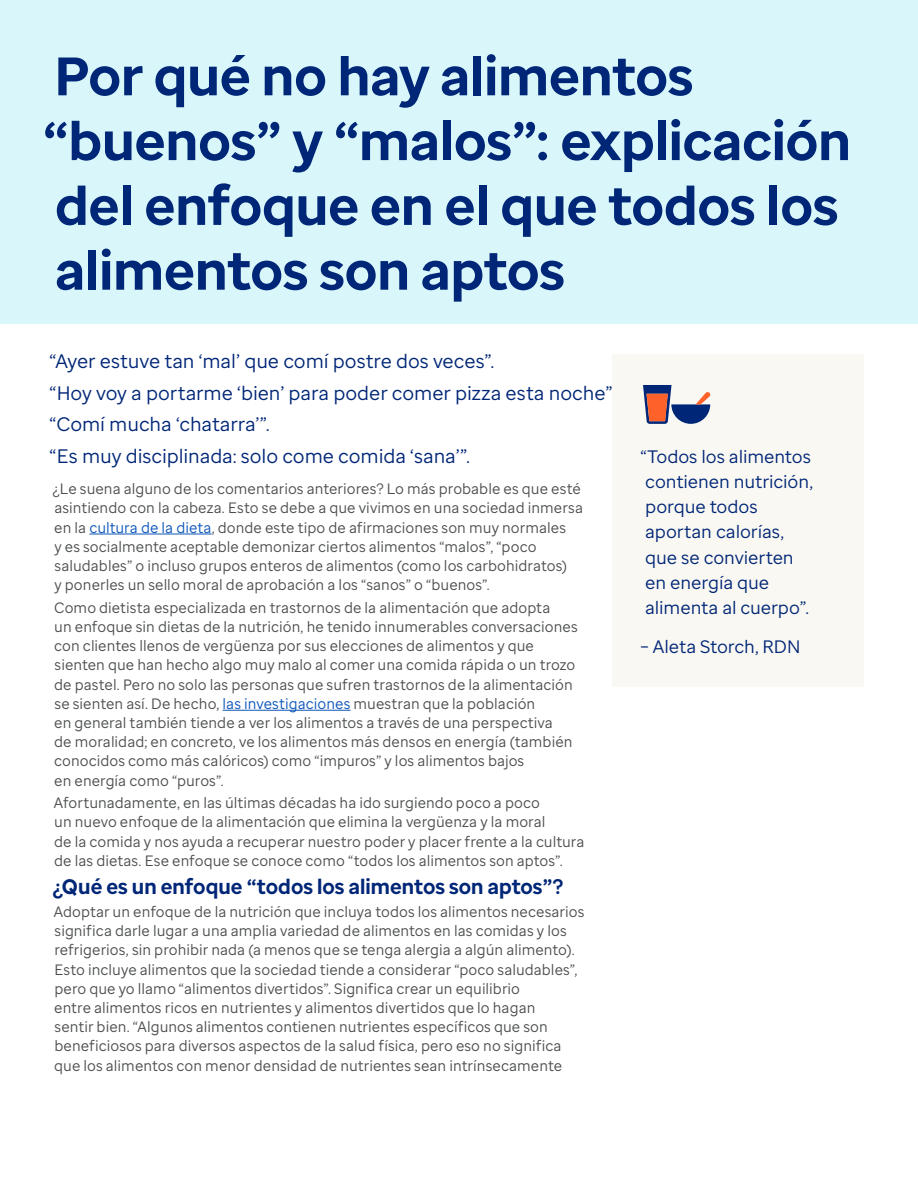
<style>
.page{position:relative;width:918px;height:1188px;background:#fff}
.page>*{position:absolute;margin:0;border:0;box-sizing:border-box;transform-origin:0 0}
.Headline{font:700 54px/64.8px "Enterprise Sans";letter-spacing:-.005em;color:#002677}
.Subhead{font:700 21px "Enterprise Sans";color:#002677}
.Intro{font:19.5px "Enterprise Sans";letter-spacing:-.005em;color:#002677}
.Body{font:18px/25.2px "Enterprise Sans";letter-spacing:-.005em;color:#002677}
.Body-2{font:15px/19.2px "Enterprise Sans";letter-spacing:.005em;color:#4b4d4f}
.s1{color:#0c55b8}
</style>
<div class="page">
<div style="left:0;top:0;width:918px;height:324px;background:#d9f6fa"></div>
<hr style="left:89px;top:534px;width:123px;height:1px;background:#0c55b8">
<hr style="left:223px;top:710px;width:127px;height:1px;background:#0c55b8">
<div style="left:612px;top:354px;width:252px;height:333px;background:#faf8f2"></div>
<svg style="left:643px;top:385px;width:67px;height:39px"></svg>
<p class="Headline" style="left:43px;top:44px;width:810px">Por qué no hay alimentos “buenos” y “malos”: explicación del enfoque en el que todos los alimentos son aptos</p>
<p class="Intro" style="left:49px;top:349px;width:447px">“Ayer estuve tan ‘mal’ que comí postre dos veces”.</p>
<p class="Intro" style="left:49px;top:380px;width:568px">“Hoy voy a portarme ‘bien’ para poder comer pizza esta noche”.</p>
<p class="Intro" style="left:49px;top:412px;width:222px">“Comí mucha ‘chatarra’”.</p>
<p class="Intro" style="left:49px;top:443px;width:422px">“Es muy disciplinada: solo come comida ‘sana’”.</p>
<p class="Body" style="left:640px;top:444px;width:174px">“Todos los alimentos contienen nutrición, porque todos aportan calorías, que se convierten en energía que alimenta al cuerpo”.</p>
<p class="Body" style="left:640px;top:634px;width:162px">– Aleta Storch, RDN</p>
<p class="Body-2" style="left:53px;top:479px;width:532px">¿Le suena alguno de los comentarios anteriores? Lo más probable es que esté asintiendo con la cabeza. Esto se debe a que vivimos en una sociedad inmersa en la <span class="s1">cultura de la dieta</span>, donde este tipo de afirmaciones son muy normales<br>y es socialmente aceptable demonizar ciertos alimentos “malos”, “poco saludables” o incluso grupos enteros de alimentos (como los carbohidratos)<br>y ponerles un sello moral de aprobación a los “sanos” o “buenos”.</p>
<p class="Body-2" style="left:54px;top:598px;width:525px">Como dietista especializada en trastornos de la alimentación que adopta<br>un enfoque sin dietas de la nutrición, he tenido innumerables conversaciones con clientes llenos de vergüenza por sus elecciones de alimentos y que sienten que han hecho algo muy malo al comer una comida rápida o un trozo de pastel. Pero no solo las personas que sufren trastornos de la alimentación se sienten así. De hecho, <span class="s1">las investigaciones</span> muestran que la población<br>en general también tiende a ver los alimentos a través de una perspectiva<br>de moralidad; en concreto, ve los alimentos más densos en energía (también conocidos como más calóricos) como “impuros” y los alimentos bajos<br>en energía como “puros”.</p>
<p class="Body-2" style="left:54px;top:793px;width:532px">Afortunadamente, en las últimas décadas ha ido surgiendo poco a poco<br>un nuevo enfoque de la alimentación que elimina la vergüenza y la moral<br>de la comida y nos ayuda a recuperar nuestro poder y placer frente a la cultura de las dietas. Ese enfoque se conoce como “todos los alimentos son aptos”.</p>
<p class="Subhead" style="left:53px;top:873px;width:512px">¿Qué es un enfoque “todos los alimentos son aptos”?</p>
<p class="Body-2" style="left:54px;top:902px;width:532px">Adoptar un enfoque de la nutrición que incluya todos los alimentos necesarios significa darle lugar a una amplia variedad de alimentos en las comidas y los refrigerios, sin prohibir nada (a menos que se tenga alergia a algún alimento).<br>Esto incluye alimentos que la sociedad tiende a considerar “poco saludables”, pero que yo llamo “alimentos divertidos”. Significa crear un equilibrio<br>entre alimentos ricos en nutrientes y alimentos divertidos que lo hagan<br>sentir bien. “Algunos alimentos contienen nutrientes específicos que son beneficiosos para diversos aspectos de la salud física, pero eso no significa que los alimentos con menor densidad de nutrientes sean intrínsecamente</p>
</div>
